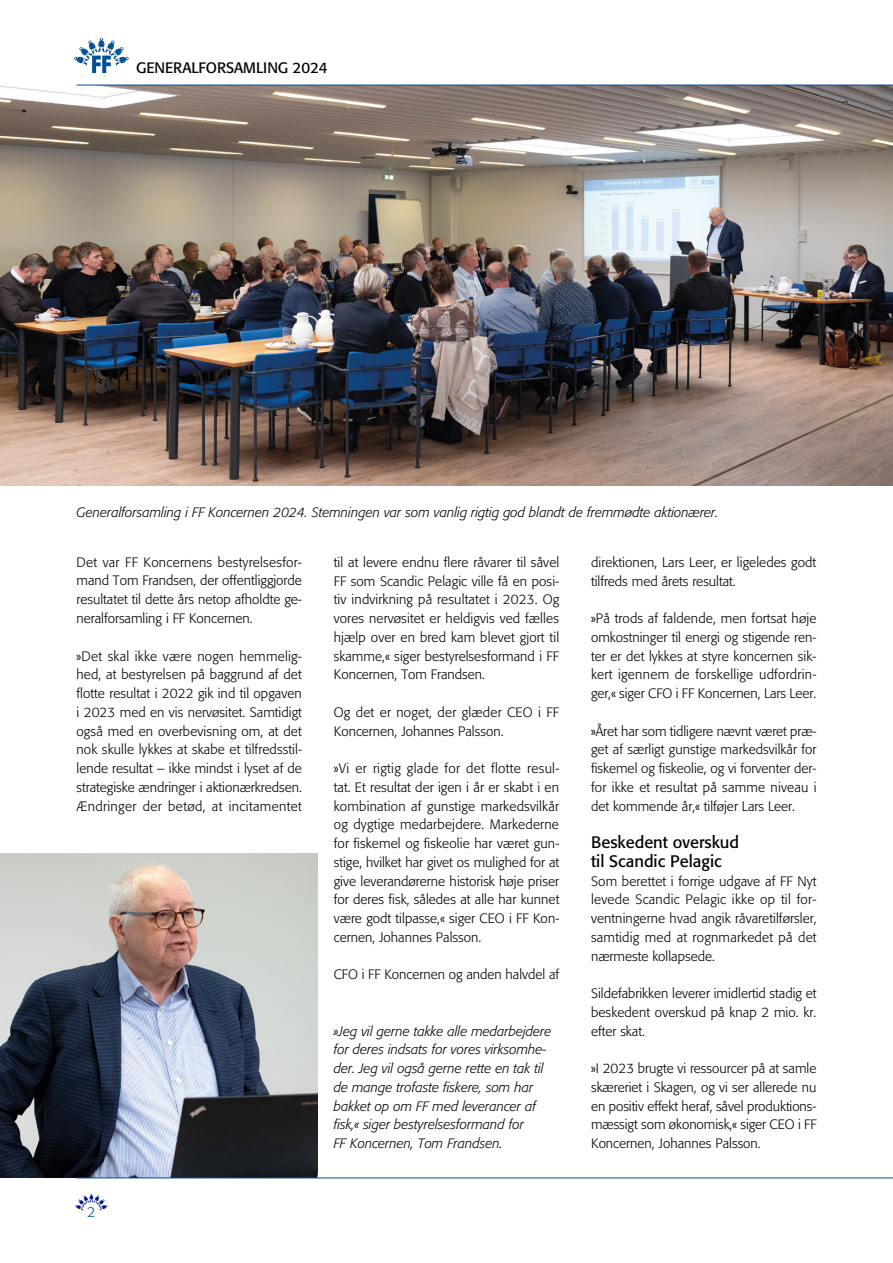
<style>
.page{position:relative;width:893px;height:1263px;background:#fff}
.page>*{position:absolute;margin:0;border:0;box-sizing:border-box;transform-origin:0 0}
.t1{font:16.5px/18.8px "Formata";color:#000}
.t2{font:15px "Formata";color:#000}
.t3{font:300 14.25px "Formata";color:#004f9f}
.t4{font:300 13.5px/18.8px "Formata";color:#000;text-align:justify}
.t5{font:italic 300 13.5px/18.8px "Formata";color:#000}
</style>
<div class="page">
<img style="left:0;top:85px;width:893px;height:401px">
<svg style="left:74px;top:38px;width:55px;height:35px"></svg>
<img style="left:0;top:854px;width:318px;height:323px">
<svg style="left:75px;top:1194px;width:32px;height:16px"></svg>
<hr style="left:77px;top:85px;width:816px;height:1px;background:#004f9f">
<hr style="left:77px;top:1177px;width:816px;height:1px;background:#004f9f">
<p class="t2" style="left:136px;top:59px;width:193px">GENERALFORSAMLING 2024</p>
<p class="t5" style="left:77px;top:503px;width:643px">Generalforsamling i FF Koncernen 2024. Stemningen var som vanlig rigtig god blandt de fremmødte aktionærer.</p>
<p class="t4" style="left:77px;top:553px;width:227px">Det var FF Koncernens bestyrelsesfor&shy;mand Tom Frandsen, der offentliggjorde resultatet til dette års netop afholdte ge&shy;neralforsamling i FF Koncernen.</p>
<p class="t4" style="left:77px;top:646px;width:227px;text-align:left">»Det skal ikke være nogen hemmelig&shy;hed, at bestyrelsen på baggrund af det flotte resultat i 2022 gik ind til opgaven i 2023 med en vis nervøsitet. Samtidigt også med en overbevisning om, at det nok skulle lykkes at skabe et tilfredsstil&shy;lende resultat – ikke mindst i lyset af de strategiske ændringer i aktionærkredsen.<br>Ændringer der betød, at incitamentet</p>
<p class="t3" style="left:87px;top:1203px;width:10px">2</p>
<p class="t4" style="left:334px;top:553px;width:227px">til at levere endnu flere råvarer til såvel FF som Scandic Pelagic ville få en posi&shy;tiv indvirkning på resultatet i 2023. Og vores nervøsitet er heldigvis ved fælles hjælp over en bred kam blevet gjort til skamme,« siger bestyrelsesformand i FF Koncernen, Tom Frandsen.</p>
<p class="t4" style="left:334px;top:703px;width:227px">Og det er noget, der glæder CEO i FF<br>Koncernen, Johannes Palsson.</p>
<p class="t4" style="left:334px;top:759px;width:227px">»Vi er rigtig glade for det flotte resul&shy;tat. Et resultat der igen i år er skabt i en kombination af gunstige markedsvilkår og dygtige medarbejdere. Markederne for fiskemel og fiskeolie har været gun&shy;stige, hvilket har givet os mulighed for at give leverandørerne historisk høje priser for deres fisk, således at alle har kunnet være godt tilpasse,« siger CEO i FF Kon&shy;cernen, Johannes Palsson.</p>
<p class="t4" style="left:334px;top:965px;width:227px">CFO i FF Koncernen og anden halvdel af</p>
<p class="t5" style="left:334px;top:1021px;width:219px">»Jeg vil gerne takke alle medarbejdere for deres indsats for vores virksomhe&shy;der. Jeg vil også gerne rette en tak til de mange trofaste fiskere, som har bakket op om FF med leverancer af fisk,« siger bestyrelsesformand for<br>FF Koncernen, Tom Frandsen.</p>
<p class="t4" style="left:591px;top:553px;width:227px">direktionen, Lars Leer, er ligeledes godt tilfreds med årets resultat.</p>
<p class="t4" style="left:591px;top:609px;width:227px">»På trods af faldende, men fortsat høje omkostninger til energi og stigende ren&shy;ter er det lykkes at styre koncernen sik&shy;kert igennem de forskellige udfordrin&shy;ger,« siger CFO i FF Koncernen, Lars Leer.</p>
<p class="t4" style="left:591px;top:721px;width:227px">»Året har som tidligere nævnt været præ&shy;get af særligt gunstige markedsvilkår for fiskemel og fiskeolie, og vi forventer der&shy;for ikke et resultat på samme niveau i det kommende år,« tilføjer Lars Leer.</p>
<p class="t1" style="left:591px;top:833px;width:150px">Beskedent overskud til Scandic Pelagic</p>
<p class="t4" style="left:591px;top:871px;width:227px">Som berettet i forrige udgave af FF Nyt levede Scandic Pelagic ikke op til for&shy;ventningerne hvad angik råvaretilførsler, samtidig med at rognmarkedet på det nærmeste kollapsede.</p>
<p class="t4" style="left:591px;top:984px;width:227px">Sildefabrikken leverer imidlertid stadig et beskedent overskud på knap 2 mio. kr. efter skat.</p>
<p class="t4" style="left:591px;top:1059px;width:227px">»I 2023 brugte vi ressourcer på at samle skæreriet i Skagen, og vi ser allerede nu en positiv effekt heraf, såvel produktions&shy;mæssigt som økonomisk,« siger CEO i FF Koncernen, Johannes Palsson.</p>
</div>
